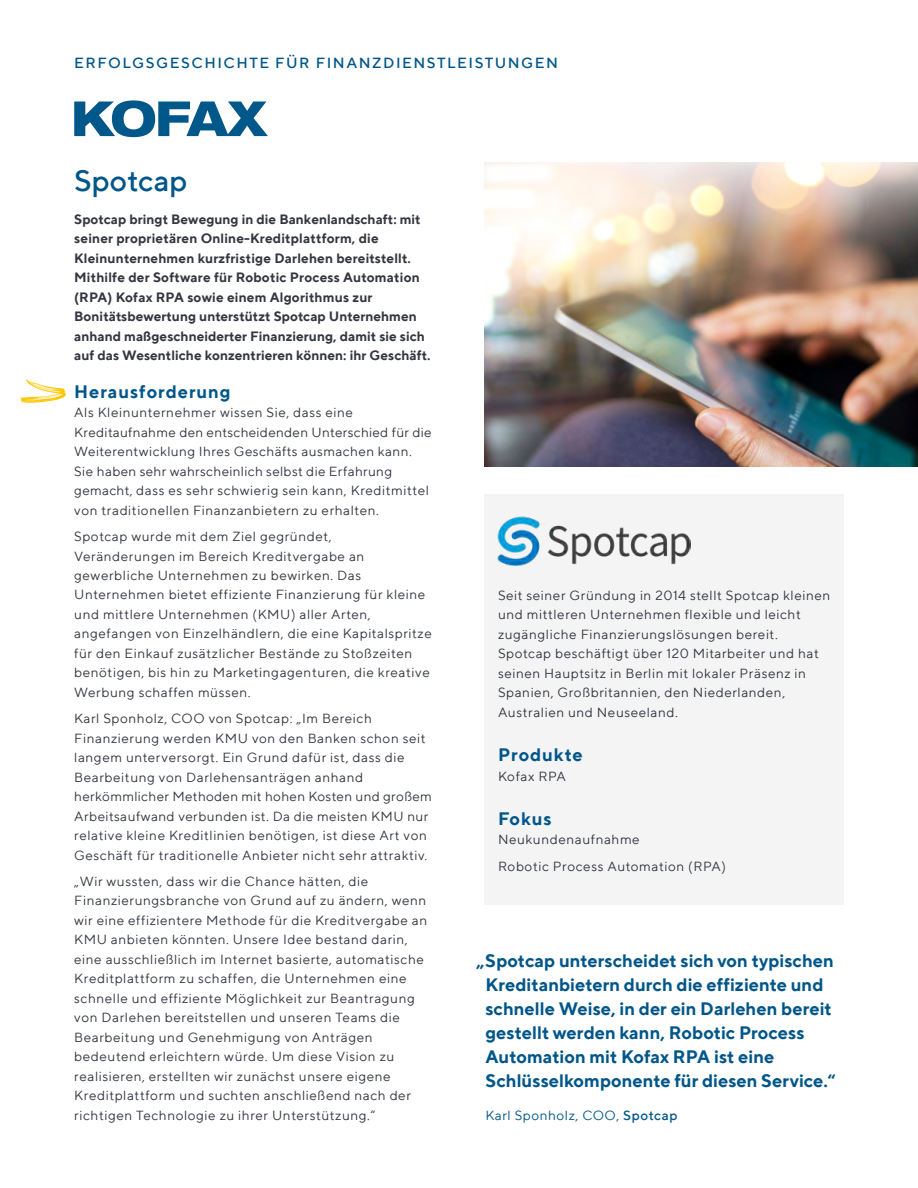
<style>
.page{position:relative;width:918px;height:1188px;background:#fff}
.page>*{position:absolute;margin:0;border:0;box-sizing:border-box;transform-origin:0 0}
.t1{font:500 30px "TT Norms";color:#005689}
.t2{font:700 18px/24px "TT Norms";color:#005689}
.t3{font:700 18px "TT Norms";letter-spacing:.05em;color:#005689}
.t4{font:500 15px "TT Norms";letter-spacing:.1em;color:#005689}
.t5{font:13.5px/19.5px "TT Norms";letter-spacing:.04em;color:#343741}
.t6{font:700 13.5px/19.5px "TT Norms";color:#343741}
.t7{font:13.5px "TT Norms";letter-spacing:.04em;color:#005689}
.s1{font-weight:500}
</style>
<div class="page">
<img style="left:484px;top:162px;width:434px;height:304px">
<div style="left:484px;top:495px;width:360px;height:410px;background:#f3f4f3"></div>
<svg style="left:74px;top:100px;width:194px;height:37px"></svg>
<svg style="left:21px;top:379px;width:45px;height:24px"></svg>
<img style="left:497px;top:517px;width:194px;height:49px">
<p class="t4" style="left:74px;top:54px;width:485px">ERFOLGSGESCHICHTE FÜR FINANZDIENSTLEISTUNGEN</p>
<h1 class="t1" style="left:74px;top:162px;width:115px">Spotcap</h1>
<p class="t6" style="left:74px;top:209px;width:358px">Spotcap bringt Bewegung in die Bankenlandschaft: mit seiner proprietären Online-Kreditplattform, die Kleinunternehmen kurzfristige Darlehen bereitstellt.<br>Mithilfe der Software für Robotic Process Automation (RPA) Kofax RPA sowie einem Algorithmus zur Bonitätsbewertung unterstützt Spotcap Unternehmen anhand maßgeschneiderter Finanzierung, damit sie sich auf das Wesentliche konzentrieren können: ihr Geschäft.</p>
<h2 class="t3" style="left:74px;top:380px;width:158px">Herausforderung</h2>
<p class="t5" style="left:74px;top:403px;width:359px">Als Kleinunternehmer wissen Sie, dass eine Kreditaufnahme den entscheidenden Unterschied für die Weiterentwicklung Ihres Geschäfts ausmachen kann.<br>Sie haben sehr wahrscheinlich selbst die Erfahrung gemacht, dass es sehr schwierig sein kann, Kreditmittel von traditionellen Finanzanbietern zu erhalten.</p>
<p class="t5" style="left:74px;top:526px;width:359px">Spotcap wurde mit dem Ziel gegründet, Veränderungen im Bereich Kreditvergabe an gewerbliche Unternehmen zu bewirken. Das Unternehmen bietet effiziente Finanzierung für kleine und mittlere Unternehmen (KMU) aller Arten, angefangen von Einzelhändlern, die eine Kapitalspritze für den Einkauf zusätzlicher Bestände zu Stoßzeiten benötigen, bis hin zu Marketingagenturen, die kreative Werbung schaffen müssen.</p>
<p class="t5" style="left:74px;top:708px;width:359px">Karl Sponholz, COO von Spotcap: „Im Bereich Finanzierung werden KMU von den Banken schon seit langem unterversorgt. Ein Grund dafür ist, dass die Bearbeitung von Darlehensanträgen anhand herkömmlicher Methoden mit hohen Kosten und großem Arbeitsaufwand verbunden ist. Da die meisten KMU nur relative kleine Kreditlinien benötigen, ist diese Art von Geschäft für traditionelle Anbieter nicht sehr attraktiv.</p>
<p class="t5" style="left:74px;top:871px;width:355px">„Wir wussten, dass wir die Chance hätten, die Finanzierungsbranche von Grund auf zu ändern, wenn wir eine effizientere Methode für die Kreditvergabe an KMU anbieten könnten. Unsere Idee bestand darin, eine ausschließlich im Internet basierte, automatische Kreditplattform zu schaffen, die Unternehmen eine schnelle und effiziente Möglichkeit zur Beantragung von Darlehen bereitstellen und unseren Teams die Bearbeitung und Genehmigung von Anträgen bedeutend erleichtern würde. Um diese Vision zu realisieren, erstellten wir zunächst unsere eigene Kreditplattform und suchten anschließend nach der richtigen Technologie zu ihrer Unterstützung.“</p>
<p class="t5" style="left:498px;top:585px;width:334px">Seit seiner Gründung in 2014 stellt Spotcap kleinen und mittleren Unternehmen flexible und leicht zugängliche Finanzierungslösungen bereit.<br>Spotcap beschäftigt über 120 Mitarbeiter und hat seinen Hauptsitz in Berlin mit lokaler Präsenz in Spanien, Großbritannien, den Niederlanden, Australien und Neuseeland.</p>
<h2 class="t3" style="left:498px;top:743px;width:86px">Produkte</h2>
<p class="t5" style="left:498px;top:766px;width:70px">Kofax RPA</p>
<h2 class="t2" style="left:498px;top:806px;width:55px">Fokus</h2>
<p class="t5" style="left:498px;top:826px;width:230px;line-height:26.2px">Neukundenaufnahme<br>Robotic Process Automation (RPA)</p>
<p class="t2" style="left:485px;top:948px;width:352px;text-indent:-9px">„Spotcap unterscheidet sich von typischen Kreditanbietern durch die effiziente und schnelle Weise, in der ein Darlehen bereit gestellt werden kann, Robotic Process Automation mit Kofax RPA ist eine Schlüsselkomponente für diesen Service.“</p>
<p class="t7" style="left:485px;top:1107px;width:194px">Karl Sponholz, COO, <span class="s1">Spotcap</span></p>
</div>
